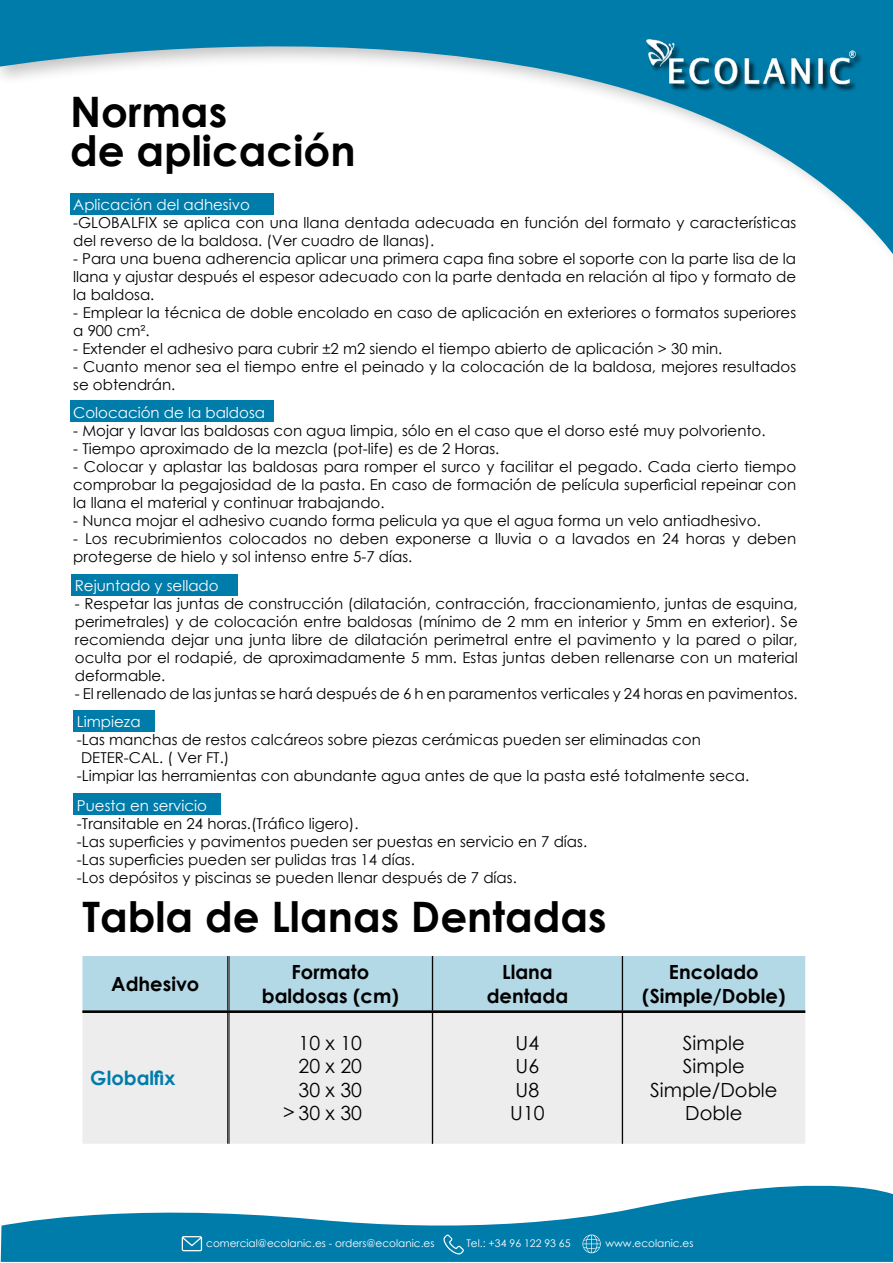
<style>
.page{position:relative;width:893px;height:1263px;background:#fff}
.page>*{position:absolute;margin:0;border:0;box-sizing:border-box;transform-origin:0 0}
.t1{font:700 42px/39px "Century Gothic";color:#000}
.t2{font:700 19.5px/23.4px "Century Gothic";color:#000;text-align:center}
.t3{font:19.5px/23.4px "Century Gothic";color:#000;text-align:right}
.t4{font:700 19.5px "Century Gothic";color:#007caa}
.t5{font:15px/18px "Century Gothic";color:#000}
.t6{font:15px "Century Gothic";color:#fff}
.t7{font:10.5px "Century Gothic";color:#fff}
</style>
<div class="page">
<svg style="left:1px;top:1185px;width:892px;height:77px;fill:#007caa"></svg>
<svg style="left:582px;top:1234px;width:19px;height:19px"></svg>
<svg style="left:182px;top:1236px;width:20px;height:15px"></svg>
<svg style="left:443px;top:1234px;width:21px;height:20px"></svg>
<svg style="left:0;top:0;width:893px;height:255px"></svg>
<div style="left:646px;top:40px;width:217px;height:52px;background:#000;opacity:.75"></div>
<img style="left:642px;top:38px;width:217px;height:51px">
<div style="left:70px;top:193px;width:204px;height:22px;background:#007caa"></div>
<div style="left:70px;top:401px;width:204px;height:21px;background:#007caa"></div>
<div style="left:72px;top:574px;width:166px;height:21px;background:#007caa"></div>
<div style="left:74px;top:710px;width:81px;height:22px;background:#007caa"></div>
<div style="left:74px;top:794px;width:147px;height:21px;background:#007caa"></div>
<div style="left:82px;top:956px;width:723px;height:55px;background:#b3d8e6"></div>
<div style="left:83px;top:1013px;width:722px;height:131px;background:#ededed"></div>
<hr style="left:227px;top:956px;width:2px;height:55px;background:#fff">
<hr style="left:227px;top:1012px;width:2px;height:132px;background:#fff">
<hr style="left:227px;top:956px;width:1px;height:55px;background:#000">
<hr style="left:229px;top:956px;width:1px;height:55px;background:#000">
<hr style="left:227px;top:1012px;width:1px;height:132px;background:#000">
<hr style="left:229px;top:1012px;width:1px;height:132px;background:#000">
<hr style="left:432px;top:956px;width:1px;height:55px;background:#000">
<hr style="left:622px;top:956px;width:1px;height:55px;background:#000">
<hr style="left:432px;top:1012px;width:1px;height:132px;background:#000">
<hr style="left:622px;top:1012px;width:1px;height:132px;background:#000">
<hr style="left:82px;top:1011px;width:146px;height:1px;background:#000">
<hr style="left:82px;top:1012px;width:146px;height:1px;background:#000">
<hr style="left:228px;top:1011px;width:204px;height:1px;background:#000">
<hr style="left:228px;top:1012px;width:204px;height:1px;background:#000">
<hr style="left:432px;top:1011px;width:190px;height:1px;background:#000">
<hr style="left:432px;top:1012px;width:190px;height:1px;background:#000">
<hr style="left:622px;top:1011px;width:183px;height:1px;background:#000">
<hr style="left:622px;top:1012px;width:183px;height:1px;background:#000">
<h1 class="t1" style="left:70px;top:90px;width:287px">Normas<br>de aplicación</h1>
<p class="t6" style="left:73px;top:194px;width:178px">Aplicación del adhesivo</p>
<p class="t5" style="left:73px;top:214px;width:724px">-GLOBALFIX se aplica con una llana dentada adecuada en función del formato y características del reverso de la baldosa. (Ver cuadro de llanas).</p>
<p class="t5" style="left:73px;top:250px;width:724px;text-align:justify">- Para una buena adherencia aplicar una primera capa fina sobre el soporte con la parte lisa de la llana y ajustar después el espesor adecuado con la parte dentada en relación al tipo y formato de la baldosa.</p>
<p class="t5" style="left:73px;top:304px;width:724px">- Emplear la técnica de doble encolado en caso de aplicación en exteriores o formatos superiores a 900 cm².</p>
<p class="t5" style="left:73px;top:340px;width:650px">- Extender el adhesivo para cubrir ±2 m2 siendo el tiempo abierto de aplicación &gt; 30 min.</p>
<p class="t5" style="left:73px;top:358px;width:724px">- Cuanto menor sea el tiempo entre el peinado y la colocación de la baldosa, mejores resultados se obtendrán.</p>
<p class="t6" style="left:73px;top:402px;width:193px">Colocación de la baldosa</p>
<p class="t5" style="left:73px;top:421px;width:694px">- Mojar y lavar las baldosas con agua limpia, sólo en el caso que el dorso esté muy polvoriento.</p>
<p class="t5" style="left:73px;top:439px;width:428px">- Tiempo aproximado de la mezcla (pot-life) es de 2 Horas.</p>
<p class="t5" style="left:73px;top:457px;width:724px;text-align:justify">- Colocar y aplastar las baldosas para romper el surco y facilitar el pegado. Cada cierto tiempo comprobar la pegajosidad de la pasta. En caso de formación de película superficial repeinar con la llana el material y continuar trabajando.</p>
<p class="t5" style="left:73px;top:511px;width:689px">- Nunca mojar el adhesivo cuando forma pelicula ya que el agua forma un velo antiadhesivo.</p>
<p class="t5" style="left:73px;top:529px;width:724px">- Los recubrimientos colocados no deben exponerse a lluvia o a lavados en 24 horas y deben protegerse de hielo y sol intenso entre 5-7 días.</p>
<p class="t6" style="left:75px;top:575px;width:145px">Rejuntado y sellado</p>
<p class="t5" style="left:75px;top:594px;width:724px;text-align:justify">- Respetar las juntas de construcción (dilatación, contracción, fraccionamiento, juntas de esquina, perimetrales) y de colocación entre baldosas (mínimo de 2 mm en interior y 5mm en exterior). Se recomienda dejar una junta libre de dilatación perimetral entre el pavimento y la pared o pilar, oculta por el rodapié, de aproximadamente 5 mm. Estas juntas deben rellenarse con un material deformable.</p>
<p class="t5" style="left:75px;top:684px;width:724px">- El rellenado de las juntas se hará después de 6 h en paramentos verticales y 24 horas en pavimentos.</p>
<p class="t6" style="left:77px;top:711px;width:65px">Limpieza</p>
<p class="t5" style="left:77px;top:731px;width:674px">-Las manchas de restos calcáreos sobre piezas cerámicas pueden ser eliminadas con<br>DETER-CAL. ( Ver FT.)<br>-Limpiar las herramientas con abundante agua antes de que la pasta esté totalmente seca.</p>
<p class="t6" style="left:77px;top:795px;width:132px">Puesta en servicio</p>
<p class="t5" style="left:77px;top:814px;width:512px">-Transitable en 24 horas.(Tráfico ligero).<br>-Las superficies y pavimentos pueden ser puestas en servicio en 7 días. -Las superficies pueden ser pulidas tras 14 días.<br>-Los depósitos y piscinas se pueden llenar después de 7 días.</p>
<h1 class="t1" style="left:82px;top:896px;width:526px">Tabla de Llanas Dentadas</h1>
<h2 class="t2" style="left:111px;top:971px;width:90px">Adhesivo</h2>
<h2 class="t2" style="left:262px;top:960px;width:138px">Formato baldosas (cm)</h2>
<h2 class="t2" style="left:487px;top:960px;width:83px">Llana dentada</h2>
<h2 class="t2" style="left:642px;top:960px;width:145px">Encolado (Simple/Doble)</h2>
<h2 class="t4" style="left:90px;top:1063px;width:87px">Globalfix</h2>
<h2 class="t3" style="left:283px;top:1031px;width:80px">10 x 10<br>20 x 20<br>30 x 30 &gt; 30 x 30</h2>
<h2 class="t3" style="left:510px;top:1031px;width:36px;text-align:left">U4<br>U6<br>U8<br>U10</h2>
<h2 class="t3" style="left:650px;top:1031px;width:129px;text-align:center">Simple<br>Simple<br>Simple/Doble<br>Doble</h2>
<p class="t7" style="left:206px;top:1236px;width:230px">comercial@ecolanic.es - orders@ecolanic.es</p>
<p class="t7" style="left:466px;top:1236px;width:106px">Tel.: +34 96 122 93 65</p>
<p class="t7" style="left:605px;top:1236px;width:89px">www.ecolanic.es</p>
</div>
